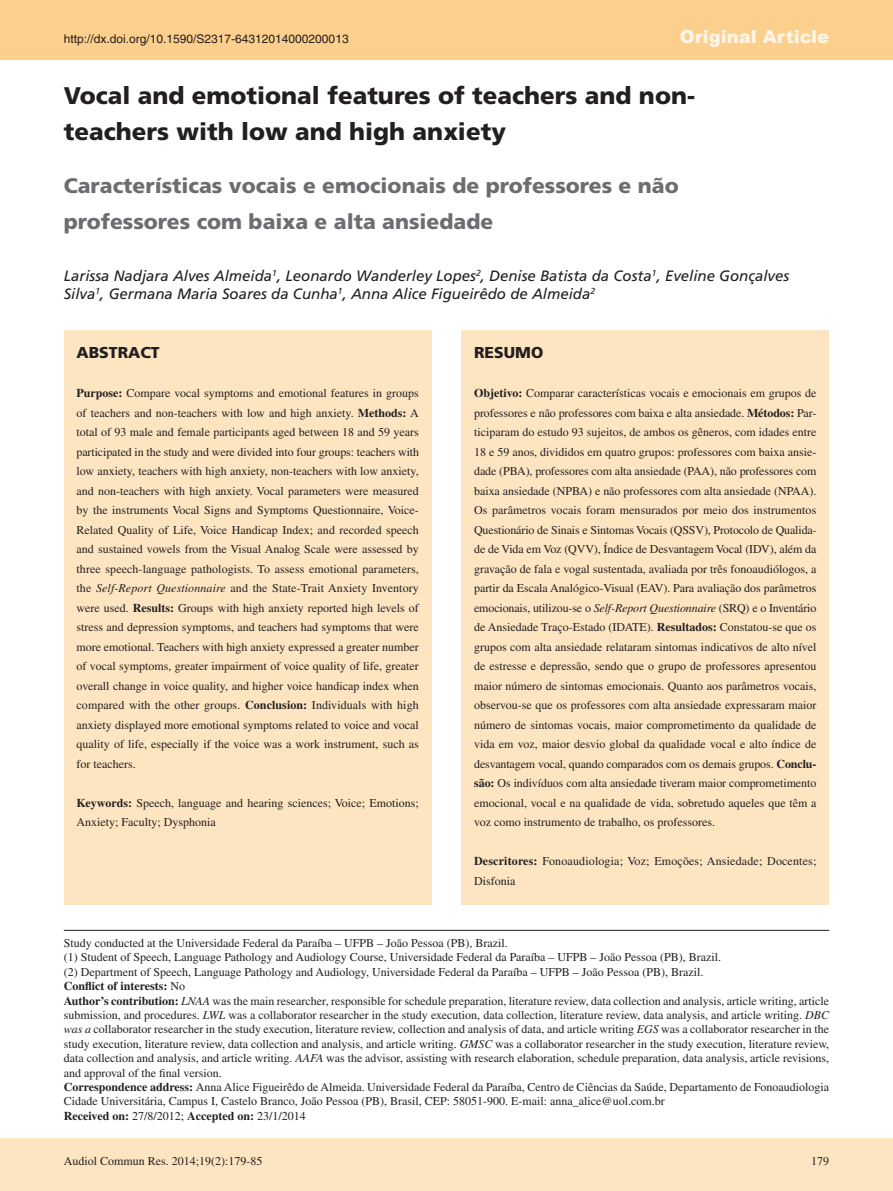
<style>
.page{position:relative;width:893px;height:1191px;background:#fff}
.page>*{position:absolute;margin:0;border:0;box-sizing:border-box;transform-origin:0 0}
.Título{font:900 24px/36px "Frutiger";color:#231f20}
.Título-secundário{font:900 21px/36px "Frutiger";color:#6c6d70}
.t1{font:900 18px "Arial";color:#fef4e4}
.Sessão{font:900 15.75px "Frutiger";color:#231f20}
.Autores{font:italic 15px/18px "Frutiger";color:#231f20}
.Resumo{font:12px/19.5px "Times";color:#231f20;text-align:justify}
.Rodapé_sem_linha{font:12px/14.4px "Times";color:#231f20;text-align:justify}
.Rodapé{font:12px "Times";color:#231f20}
.Rodapé_sem_linha-2{font:700 12px "Times";color:#231f20}
.t2{font:12px "Helvetica";color:#231f20}
.Cabeça{font:12px "Times";color:#231f20}
.s1{font-weight:700}
.s2{font-style:italic}
.s3{font-style:inherit}
.s4{font-weight:400}
</style>
<div class="page">
<div style="left:0;top:1138px;width:893px;height:53px;background:#fee5c1"></div>
<div style="left:0;top:0;width:893px;height:60px;background:#fdcf8c"></div>
<div style="left:65px;top:330px;width:367px;height:574px;background:#fee5c1"></div>
<div style="left:461px;top:330px;width:368px;height:574px;background:#fee5c1"></div>
<hr style="left:64px;top:930px;width:765px;height:1px;background:#231f20">
<p class="t2" style="left:64px;top:32px;width:286px">http://dx.doi.org/10.1590/S2317-64312014000200013</p>
<h3 class="t1" style="left:680px;top:23px;width:151px">Original Article</h3>
<p class="Título" style="left:64px;top:78px;width:633px">Vocal and emotional features of teachers and non&shy;teachers with low and high anxiety</p>
<p class="Título-secundário" style="left:64px;top:168px;width:616px">Características vocais e emocionais de professores e não professores com baixa e alta ansiedade</p>
<p class="Autores" style="left:64px;top:267px;width:727px">Larissa Nadjara Alves Almeida<sup>1</sup>, Leonardo Wanderley Lopes<sup>2</sup>, Denise Batista da Costa<sup>1</sup>, Eveline Gonçalves<br>Silva<sup>1</sup>, Germana Maria Soares da Cunha<sup>1</sup>, Anna Alice Figueirêdo de Almeida<sup>2</sup></p>
<p class="Sessão" style="left:77px;top:343px;width:85px">ABSTRACT</p>
<p class="Resumo" style="left:77px;top:383px;width:344px"><span class="s1">Purpose:</span> Compare vocal symptoms and emotional features in groups of teachers and non-teachers with low and high anxiety. <span class="s1">Methods:</span> A total of 93 male and female participants aged between 18 and 59 years participated in the study and were divided into four groups: teachers with low anxiety, teachers with high anxiety, non-teachers with low anxiety, and non-teachers with high anxiety. Vocal parameters were measured by the instruments Vocal Signs and Symptoms Questionnaire, Voice-Related Quality of Life, Voice Handicap Index; and recorded speech and sustained vowels from the Visual Analog Scale were assessed by three speech-language pathologists. To assess emotional parameters, the <span class="s2">Self-Report Questionnaire</span> and the State-Trait Anxiety Inventory were used. <span class="s1">Results:</span> Groups with high anxiety reported high levels of stress and depression symptoms, and teachers had symptoms that were more emotional. Teachers with high anxiety expressed a greater number of vocal symptoms, greater impairment of voice quality of life, greater overall change in voice quality, and higher voice handicap index when compared with the other groups. <span class="s1">Conclusion:</span> Individuals with high anxiety displayed more emotional symptoms related to voice and vocal quality of life, especially if the voice was a work instrument, such as for teachers.</p>
<p class="Resumo" style="left:77px;top:793px;width:344px"><span class="s1">Keywords:</span> Speech, language and hearing sciences; Voice; Emotions;<br>Anxiety; Faculty; Dysphonia</p>
<p class="Sessão" style="left:474px;top:343px;width:71px">RESUMO</p>
<p class="Resumo" style="left:474px;top:383px;width:344px"><span class="s1">Objetivo:</span> Comparar características vocais e emocionais em grupos de professores e não professores com baixa e alta ansiedade. <span class="s1">Métodos:</span> Par&shy;ticiparam do estudo 93 sujeitos, de ambos os gêneros, com idades entre 18 e 59 anos, divididos em quatro grupos: professores com baixa ansie&shy;dade (PBA), professores com alta ansiedade (PAA), não professores com baixa ansiedade (NPBA) e não professores com alta ansiedade (NPAA).<br>Os parâmetros vocais foram mensurados por meio dos instrumentos Questionário de Sinais e Sintomas Vocais (QSSV), Protocolo de Qualida&shy;de de Vida em Voz (QVV), Índice de Desvantagem Vocal (IDV), além da gravação de fala e vogal sustentada, avaliada por três fonoaudiólogos, a partir da Escala Analógico-Visual (EAV). Para avaliação dos parâmetros emocionais, utilizou-se o <span class="s2">Self-Report Questionnaire</span> (SRQ) e o Inventário de Ansiedade Traço-Estado (IDATE). <span class="s1">Resultados:</span> Constatou-se que os grupos com alta ansiedade relataram sintomas indicativos de alto nível de estresse e depressão, sendo que o grupo de professores apresentou maior número de sintomas emocionais. Quanto aos parâmetros vocais, observou-se que os professores com alta ansiedade expressaram maior número de sintomas vocais, maior comprometimento da qualidade de vida em voz, maior desvio global da qualidade vocal e alto índice de desvantagem vocal, quando comparados com os demais grupos. <span class="s1">Conclu&shy;são:</span> Os indivíduos com alta ansiedade tiveram maior comprometimento emocional, vocal e na qualidade de vida, sobretudo aqueles que têm a voz como instrumento de trabalho, os professores.</p>
<p class="Resumo" style="left:474px;top:851px;width:344px"><span class="s1">Descritores:</span> Fonoaudiologia; Voz; Emoções; Ansiedade; Docentes;<br>Disfonia</p>
<p class="Rodapé" style="left:64px;top:936px;width:445px">Study conducted at the Universidade Federal da Paraíba – UFPB – João Pessoa (PB), Brazil.</p>
<p class="Rodapé_sem_linha" style="left:64px;top:950px;width:659px"><span class="s3">(1)</span> Student of Speech, Language Pathology and Audiology Course, Universidade Federal da Paraíba – UFPB – João Pessoa (PB), Brazil.</p>
<p class="Rodapé_sem_linha" style="left:64px;top:964px;width:641px"><span class="s3">(2)</span> Department of Speech, Language Pathology and Audiology, Universidade Federal da Paraíba – UFPB – João Pessoa (PB), Brazil.</p>
<p class="Rodapé_sem_linha-2" style="left:64px;top:979px;width:123px">Conflict of interests: <span class="s4">No</span></p>
<p class="Rodapé_sem_linha" style="left:64px;top:993px;width:767px"><span class="s1">Author’s contribution:</span> <span class="s2">LNAA</span> was the main researcher, responsible for schedule preparation, literature review, data collection and analysis, article writing, article submission, and procedures. <span class="s2">LWL</span> was a collaborator researcher in the study execution, data collection, literature review, data analysis, and article writing. <span class="s2">DBC was a</span> collaborator researcher in the study execution, literature review, collection and analysis of data, and article writing <span class="s2">EGS</span> was a collaborator researcher in the study execution, literature review, data collection and analysis, and article writing. <span class="s2">GMSC</span> was a collaborator researcher in the study execution, literature review, data collection and analysis, and article writing. <span class="s2">AAFA</span> was the advisor, assisting with research elaboration, schedule preparation, data analysis, article revisions, and approval of the final version.</p>
<p class="Rodapé_sem_linha" style="left:64px;top:1079px;width:767px"><span class="s1">Correspondence address:</span> Anna Alice Figueirêdo de Almeida. Universidade Federal da Paraíba, Centro de Ciências da Saúde, Departamento de Fonoaudiologia</p>
<p class="Rodapé_sem_linha" style="left:64px;top:1094px;width:602px">Cidade Universitária, Campus I, Castelo Branco, João Pessoa (PB), Brasil, CEP: 58051-900. E-mail: anna_alice@uol.com.br</p>
<p class="Rodapé_sem_linha-2" style="left:64px;top:1108px;width:244px">Received on: <span class="s4">27/8/2012;</span> Accepted on: <span class="s4">23/1/2014</span></p>
<p class="Resumo" style="left:64px;top:1151px;width:200px">Audiol Commun Res. 2014;19(2):179-85</p>
<p class="Cabeça" style="left:811px;top:1154px;width:19px">179</p>
</div>
